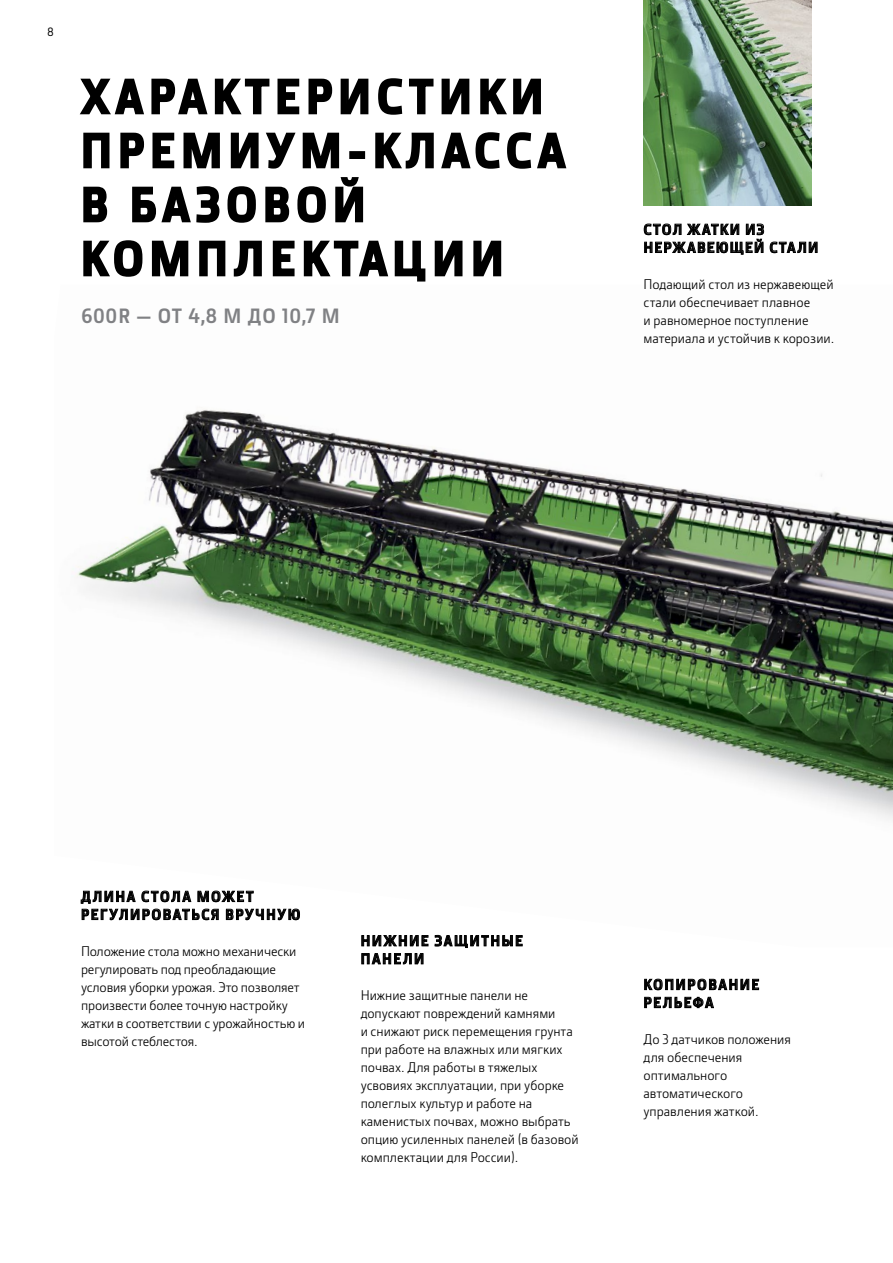
<style>
.page{position:relative;width:893px;height:1263px;background:#fff}
.page>*{position:absolute;margin:0;border:0;box-sizing:border-box;transform-origin:0 0}
.t1{font:700 48px/54px "JD Sans Pro";letter-spacing:.13em;color:#000}
.t2{font:700 21px "JD Sans Pro";letter-spacing:.04em;color:#808184}
.t3{font:700 15px/18px "JD Sans Pro";letter-spacing:.105em;color:#000}
.t4{font:700 15px/18px "JD Sans Pro";letter-spacing:.085em;color:#000}
.t5{font:14.25px/18px "JD Sans Pro";color:#000}
.t6{font:500 12px "JD Sans Pro";color:#000}
</style>
<div class="page">
<img style="left:72px;top:409px;width:821px;height:538px">
<img style="left:643px;top:0;width:169px;height:206px">
<svg style="left:644px;top:224px;width:120px;height:30px"></svg>
<svg style="left:770px;top:242px;width:47px;height:11px"></svg>
<svg style="left:81px;top:891px;width:54px;height:12px"></svg>
<svg style="left:142px;top:891px;width:49px;height:11px"></svg>
<svg style="left:198px;top:889px;width:55px;height:13px"></svg>
<svg style="left:82px;top:909px;width:137px;height:11px"></svg>
<svg style="left:226px;top:909px;width:74px;height:11px"></svg>
<svg style="left:644px;top:979px;width:115px;height:11px"></svg>
<svg style="left:644px;top:997px;width:70px;height:11px"></svg>
<svg style="left:362px;top:935px;width:66px;height:11px"></svg>
<svg style="left:435px;top:935px;width:87px;height:13px"></svg>
<svg style="left:362px;top:953px;width:61px;height:11px"></svg>
<svg style="left:79px;top:78px;width:488px;height:204px"></svg>
<p class="t6" style="left:47px;top:23px;width:8px">8</p>
<h1 class="t1" style="left:81px;top:68px;width:486px">ХАРАКТЕРИСТИКИ<br>ПРЕМИУМ-КЛАССА<br>В БАЗОВОЙ<br>КОМПЛЕКТАЦИИ</h1>
<h2 class="t2" style="left:81px;top:302px;width:260px">600R — ОТ 4,8 М ДО 10,7 М</h2>
<p class="t4" style="left:643px;top:220px;width:176px">СТОЛ ЖАТКИ ИЗ<br>НЕРЖАВЕЮЩЕЙ СТАЛИ</p>
<p class="t5" style="left:643px;top:274px;width:192px">Подающий стол из нержавеющей стали обеспечивает плавное<br>и равномерное поступление материала и устойчив к корозии.</p>
<p class="t3" style="left:81px;top:887px;width:221px">ДЛИНА СТОЛА МОЖЕТ<br>РЕГУЛИРОВАТЬСЯ ВРУЧНУЮ</p>
<p class="t5" style="left:81px;top:941px;width:226px">Положение стола можно механически регулировать под преобладающие условия уборки урожая. Это позволяет произвести более точную настройку жатки в соответствии с урожайностью и высотой стеблестоя.</p>
<p class="t3" style="left:361px;top:931px;width:164px">НИЖНИЕ ЗАЩИТНЫЕ<br>ПАНЕЛИ</p>
<p class="t5" style="left:361px;top:986px;width:219px">Нижние защитные панели не допускают повреждений камнями<br>и снижают риск перемещения грунта при работе на влажных или мягких почвах. Для работы в тяжелых усвовиях эксплуатации, при уборке полеглых культур и работе на каменистых почвах, можно выбрать опцию усиленных панелей (в базовой комплектации для России).</p>
<p class="t3" style="left:643px;top:975px;width:117px">КОПИРОВАНИЕ<br>РЕЛЬЕФА</p>
<p class="t5" style="left:643px;top:1029px;width:149px">До 3 датчиков положения для обеспечения оптимального автоматического управления жаткой.</p>
</div>
